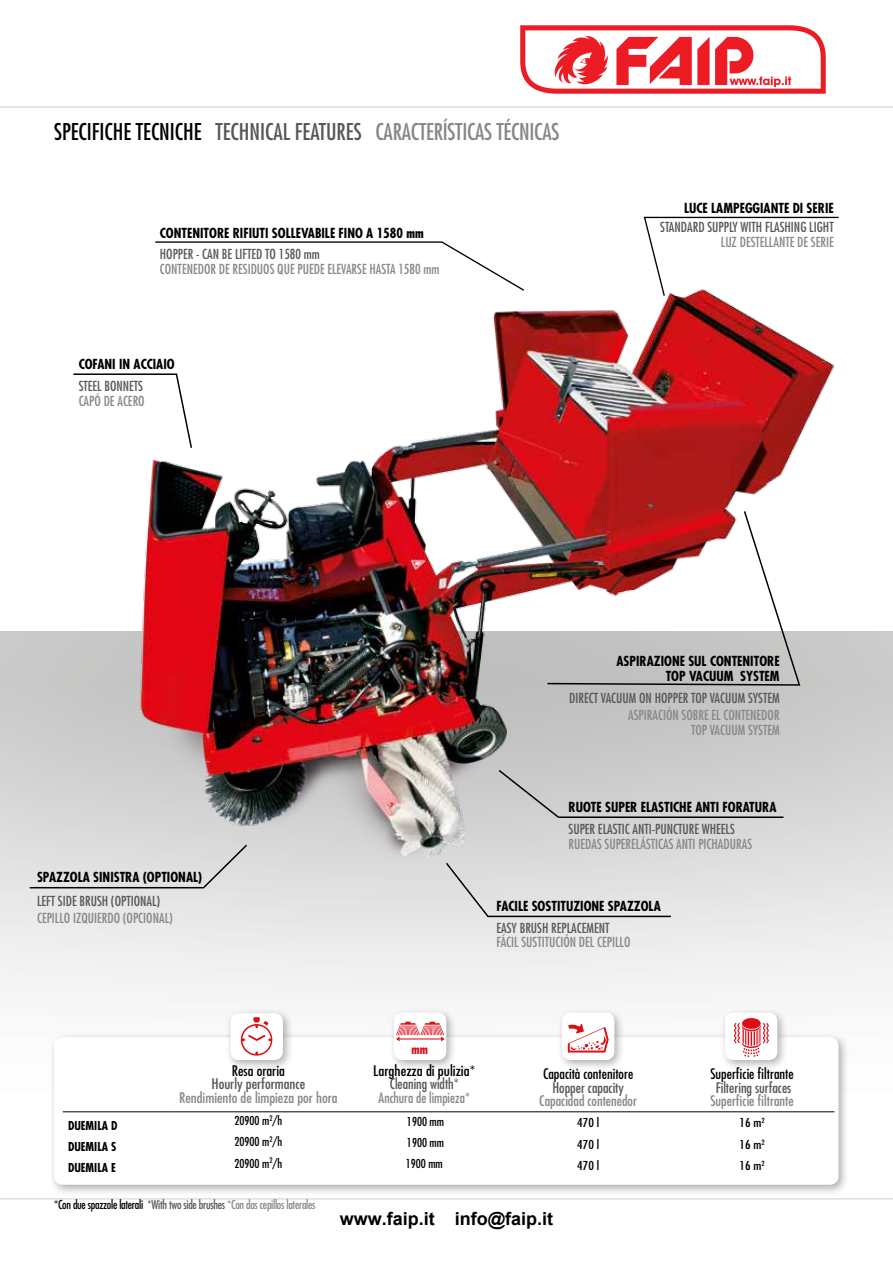
<style>
.page{position:relative;width:893px;height:1263px;background:#fff}
.page>*{position:absolute;margin:0;border:0;box-sizing:border-box;transform-origin:0 0}
.t1{font:condensed 22.5px "Futura Std";color:#878787}
.t2{font:700 18px "Arial";color:#000}
.t3{font:condensed 14.25px "Futura Std";color:#878787}
.t4{font:condensed 14.25px "Futura Std";color:#575756}
.t5{font:condensed 14.25px "Futura Std";color:#000}
.t6{font:condensed 14.25px "Futura Std";color:#878787;scale:1.07 1}
.t7{font:condensed 14.25px "Futura Std";color:#000;scale:1.1 1}
.t8{font:condensed 14.25px "Futura Std";color:#575756;scale:1.07 1}
.t9{font:condensed 14.25px "Futura Std";color:#000;scale:1.07 1}
.t10{font:condensed 13.5px/14.9px "Futura Std";color:#878787;text-align:right}
.t11{font:700 condensed 13.5px/14.9px "Futura Std";color:#000;text-align:right}
.t12{font:condensed 13.5px "Futura Std";color:#575756}
.t13{font:700 condensed 12.75px "Futura Std";color:#dc0d15}
.t14{font:condensed 12px "Futura Std";letter-spacing:-.02em;color:#878787}
.t15{font:condensed 12px "Futura Std";color:#000}
.t16{font:700 condensed 12px "Futura Std";color:#000}
.t17{font:condensed 12px "Futura Std";color:#000;scale:1.13 1}
.s1{color:#000}
.s2{color:#575756}
</style>
<div class="page">
<div style="left:0;top:631px;width:893px;height:632px;background:linear-gradient(to bottom,#c7c7c7,#fff)"></div>
<hr style="left:0;top:107px;width:893px;height:1px;background:#dbdee5">
<hr style="left:0;top:1198px;width:893px;height:1px;background:#dbdee5">
<div style="left:48px;top:1033px;width:801px;height:163px;background:#000;opacity:.31"></div>
<div style="left:54px;top:1037px;width:784px;height:148px;background:#fff;border-radius:9px"></div>
<hr style="left:63px;top:1111px;width:111px;height:1px;background:#000">
<hr style="left:174px;top:1111px;width:168px;height:1px;background:#000">
<hr style="left:342px;top:1111px;width:164px;height:1px;background:#000">
<hr style="left:506px;top:1111px;width:164px;height:1px;background:#000">
<hr style="left:670px;top:1111px;width:164px;height:1px;background:#000">
<div style="left:225px;top:1008px;width:69px;height:63px;background:#000;opacity:.31"></div>
<div style="left:231px;top:1013px;width:52px;height:47px;background:#fff;border-radius:9px"></div>
<svg style="left:241px;top:1017px;width:31px;height:38px"></svg>
<div style="left:556px;top:1008px;width:69px;height:63px;background:#000;opacity:.31"></div>
<div style="left:562px;top:1012px;width:52px;height:48px;background:#fff;border-radius:9px"></div>
<svg style="left:568px;top:1024px;width:41px;height:28px"></svg>
<div style="left:719px;top:1008px;width:69px;height:63px;background:#000;opacity:.31"></div>
<div style="left:725px;top:1012px;width:52px;height:48px;background:#fff;border-radius:9px"></div>
<svg style="left:734px;top:1018px;width:35px;height:39px"></svg>
<div style="left:388px;top:1007px;width:69px;height:65px;background:#000;opacity:.31"></div>
<div style="left:394px;top:1012px;width:52px;height:48px;background:#fff;border-radius:9px"></div>
<svg style="left:396px;top:1022px;width:49px;height:19px"></svg>
<img style="left:83px;top:297px;width:755px;height:573px">
<svg style="left:155px;top:241px;width:370px;height:50px"></svg>
<svg style="left:643px;top:216px;width:196px;height:81px"></svg>
<svg style="left:546px;top:509px;width:255px;height:177px"></svg>
<div style="left:28px;top:843px;width:221px;height:46px;background:#dfdfdf"></div>
<hr style="left:558px;top:816px;width:225px;height:2px;background:#000">
<div style="left:497px;top:768px;width:64px;height:51px;background:#cdcdcd"></div>
<svg style="left:73px;top:373px;width:120px;height:76px"></svg>
<div style="left:444px;top:861px;width:228px;height:57px;background:#e1e1e0"></div>
<img style="left:520px;top:25px;width:306px;height:69px">
<h1 class="t1" style="left:54px;top:118px;width:507px"><span class="s1">SPECIFICHE TECNICHE</span> <span class="s2">TECHNICAL FEATURES</span> CARACTERÍSTICAS TÉCNICAS</h1>
<p class="t11" style="left:160px;top:225px;width:265px">CONTENITORE RIFIUTI SOLLEVABILE FINO A 1580 mm</p>
<p class="t12" style="left:160px;top:246px;width:161px">HOPPER - CAN BE LIFTED TO 1580 mm</p>
<p class="t10" style="left:160px;top:261px;width:281px">CONTENEDOR DE RESIDUOS QUE PUEDE ELEVARSE HASTA 1580 mm</p>
<p class="t11" style="left:79px;top:357px;width:98px">COFANI IN ACCIAIO</p>
<p class="t12" style="left:79px;top:378px;width:66px">STEEL BONNETS</p>
<p class="t10" style="left:79px;top:393px;width:68px">CAPÓ DE ACERO</p>
<p class="t11" style="left:684px;top:201px;width:151px">LUCE LAMPEGGIANTE DI SERIE</p>
<p class="t12" style="left:660px;top:219px;width:175px">STANDARD SUPPLY WITH FLASHING LIGHT</p>
<p class="t10" style="left:721px;top:235px;width:114px">LUZ DESTELLANTE DE SERIE</p>
<p class="t11" style="left:616px;top:654px;width:165px">ASPIRAZIONE SUL CONTENITORE<br>TOP VACUUM SYSTEM</p>
<p class="t12" style="left:569px;top:690px;width:212px">DIRECT VACUUM ON HOPPER TOP VACUUM SYSTEM</p>
<p class="t10" style="left:628px;top:708px;width:153px">ASPIRACIÓN SOBRE EL CONTENEDOR<br>TOP VACUUM SYSTEM</p>
<p class="t11" style="left:569px;top:800px;width:209px">RUOTE SUPER ELASTICHE ANTI FORATURA</p>
<p class="t12" style="left:569px;top:821px;width:168px">SUPER ELASTIC ANTI-PUNCTURE WHEELS</p>
<p class="t10" style="left:569px;top:836px;width:185px">RUEDAS SUPERELÁSTICAS ANTI PICHADURAS</p>
<p class="t11" style="left:37px;top:870px;width:167px">SPAZZOLA SINISTRA (OPTIONAL)</p>
<p class="t12" style="left:37px;top:893px;width:125px">LEFT SIDE BRUSH (OPTIONAL)</p>
<p class="t10" style="left:37px;top:910px;width:137px">CEPILLO IZQUIERDO (OPCIONAL)</p>
<p class="t11" style="left:497px;top:899px;width:166px">FACILE SOSTITUZIONE SPAZZOLA</p>
<p class="t12" style="left:497px;top:919px;width:114px">EASY BRUSH REPLACEMENT</p>
<p class="t10" style="left:497px;top:935px;width:135px">FÁCIL SUSTITUCIÓN DEL CEPILLO</p>
<p class="t9" style="left:232px;top:1062px;width:51px">Resa oraria</p>
<p class="t8" style="left:211px;top:1075px;width:89px">Hourly performance</p>
<p class="t6" style="left:179px;top:1089px;width:150px">Rendimiento de limpieza por hora</p>
<p class="t13" style="left:411px;top:1041px;width:18px">mm</p>
<p class="t7" style="left:373px;top:1062px;width:94px">Larghezza di pulizia*</p>
<p class="t4" style="left:390px;top:1075px;width:71px">Cleaning width*</p>
<p class="t3" style="left:379px;top:1089px;width:93px">Anchura de limpieza*</p>
<p class="t5" style="left:543px;top:1065px;width:92px">Capacità contenitore</p>
<p class="t4" style="left:552px;top:1079px;width:73px">Hopper capacity</p>
<p class="t3" style="left:539px;top:1092px;width:99px">Capacidad contenedor</p>
<p class="t5" style="left:710px;top:1065px;width:85px">Superficie filtrante</p>
<p class="t4" style="left:716px;top:1079px;width:77px">Filtering surfaces</p>
<p class="t3" style="left:710px;top:1092px;width:85px">Superficie filtrante</p>
<p class="t16" style="left:68px;top:1118px;width:51px">DUEMILA D</p>
<p class="t15" style="left:234px;top:1114px;width:49px">20900 m<sup>2</sup>/h</p>
<p class="t15" style="left:407px;top:1114px;width:39px">1900 mm</p>
<p class="t17" style="left:577px;top:1116px;width:21px">470 l</p>
<p class="t17" style="left:739px;top:1116px;width:24px">16 m<sup>2</sup></p>
<p class="t16" style="left:68px;top:1139px;width:50px">DUEMILA S</p>
<p class="t15" style="left:234px;top:1135px;width:49px">20900 m<sup>2</sup>/h</p>
<p class="t15" style="left:407px;top:1135px;width:39px">1900 mm</p>
<p class="t17" style="left:577px;top:1137px;width:21px">470 l</p>
<p class="t17" style="left:739px;top:1137px;width:24px">16 m<sup>2</sup></p>
<p class="t16" style="left:68px;top:1160px;width:49px">DUEMILA E</p>
<p class="t15" style="left:234px;top:1156px;width:49px">20900 m<sup>2</sup>/h</p>
<p class="t15" style="left:406px;top:1156px;width:39px">1900 mm</p>
<p class="t17" style="left:577px;top:1158px;width:21px">470 l</p>
<p class="t17" style="left:739px;top:1158px;width:24px">16 m<sup>2</sup></p>
<p class="t14" style="left:54px;top:1197px;width:263px"><span class="s1">*Con due spazzole laterali</span> <span class="s2">*With two side brushes</span> *Con dos cepillos laterales</p>
<h2 class="t2" style="left:340px;top:1207px;width:215px">www.faip.it info@faip.it</h2>
</div>
